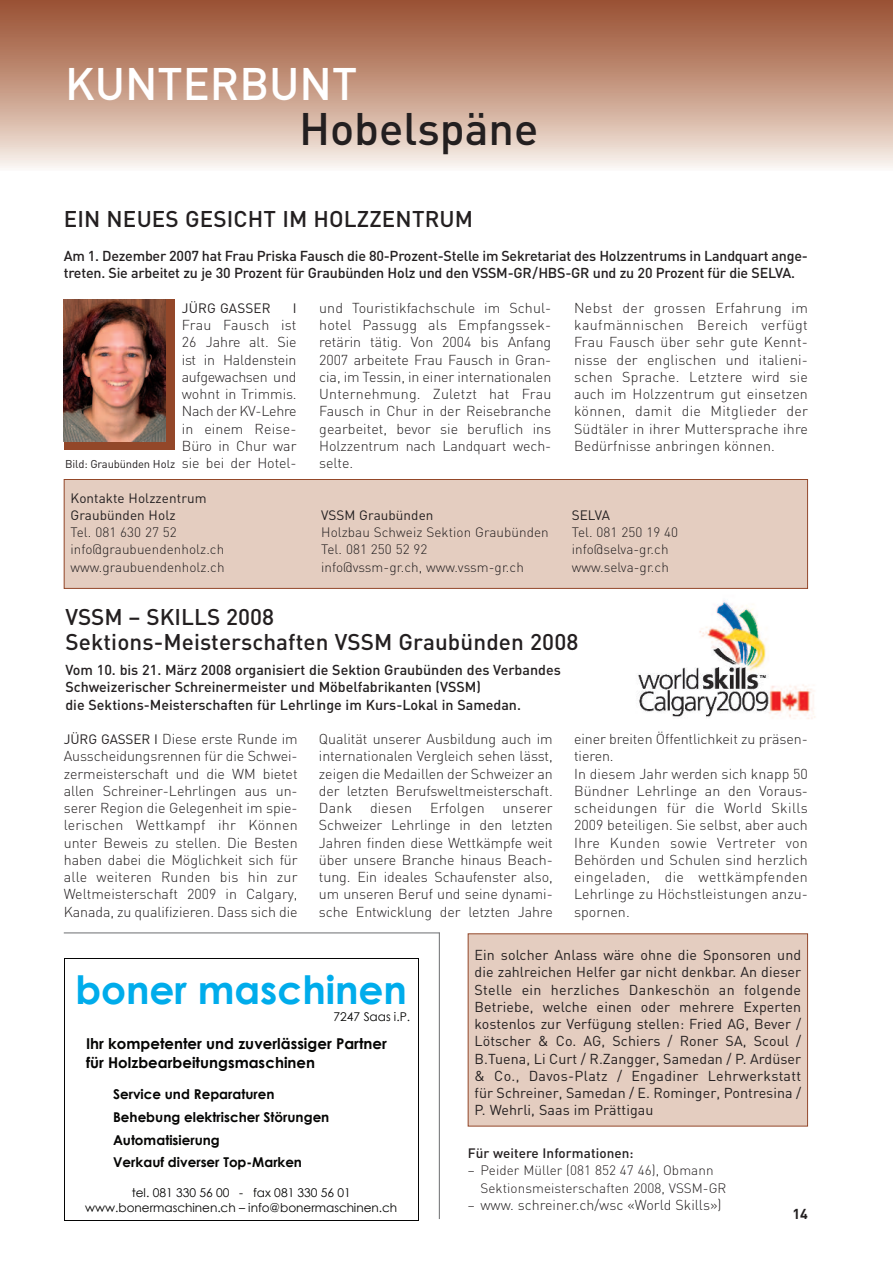
<style>
.page{position:relative;width:893px;height:1263px;background:#fff}
.page>*{position:absolute;margin:0;border:0;box-sizing:border-box;transform-origin:0 0}
.t1{font:500 45px "DIN";color:#fff}
.t2{font:500 45px "DIN";color:#231f20}
.t3{font:700 39.15px "Century Gothic";color:#00aceb}
.t4{font:500 22.5px/25.5px "DIN";letter-spacing:.005em;color:#231f20}
.t5{font:700 15px/18.5px "Century Gothic";color:#050504}
.t6{font:300 14.25px/17.2px "DIN";color:#231f20;text-align:justify}
.t7{font:14.25px/17.2px "DIN";letter-spacing:.005em;color:#231f20;text-align:justify}
.t8{font:500 14.25px/17.2px "DIN";letter-spacing:-.015em;color:#231f20}
.t9{font:700 14.25px "DIN";color:#231f20}
.t10{font:300 13.5px/17.2px "DIN";letter-spacing:.005em;color:#231f20}
.t11{font:700 13.5px/22.6px "Century Gothic";color:#050504}
.t12{font:13.5px/17.2px "DIN";letter-spacing:.005em;color:#231f20}
.t13{font:500 13.5px "DIN";letter-spacing:.005em;color:#231f20}
.t14{font:12.15px/14.7px "Century Gothic";color:#050504;text-align:center}
.t15{font:11.25px "DIN";letter-spacing:-.015em;color:#231f20}
.s1{font-weight:400;font-size:13.5px}
.s2{font-size:13.5px}
</style>
<div class="page">
<img style="left:637px;top:600px;width:178px;height:119px">
<div style="left:64px;top:299px;width:110px;height:151px;background:#934729"></div>
<div style="left:0;top:0;width:893px;height:170px;background:linear-gradient(to bottom,#964928,#f7ede5)"></div>
<img style="left:64px;top:299px;width:102px;height:142px">
<div style="left:468px;top:934px;width:339px;height:192px;background:#e4cdc0"></div>
<div style="left:468px;top:933px;width:340px;height:193px;border:1px solid #934729"></div>
<div style="left:65px;top:480px;width:742px;height:108px;background:#e4cdc0"></div>
<div style="left:64px;top:479px;width:744px;height:110px;border:1px solid #934729"></div>
<hr style="left:64px;top:958px;width:354px;height:1px;background:#050504">
<hr style="left:64px;top:959px;width:1px;height:49px;background:#050504">
<hr style="left:418px;top:959px;width:1px;height:49px;background:#050504">
<hr style="left:64px;top:1220px;width:354px;height:1px;background:#050504">
<svg style="left:64px;top:1008px;width:1px;height:212px"></svg>
<svg style="left:418px;top:1008px;width:1px;height:213px"></svg>
<hr style="left:64px;top:932px;width:376px;height:1px;background:#6c6d70">
<hr style="left:439px;top:932px;width:1px;height:287px;background:#6c6d70">
<h1 class="t1" style="left:65px;top:58px;width:294px">KUNTERBUNT</h1>
<h1 class="t2" style="left:299px;top:103px;width:241px">Hobelspäne</h1>
<h3 class="t4" style="left:64px;top:206px;width:411px">EIN NEUES GESICHT IM HOLZZENTRUM</h3>
<p class="t8" style="left:64px;top:247px;width:746px">Am 1. Dezember 2007 hat Frau Priska Fausch die 80-Prozent-Stelle im Sekretariat des Holzzentrums in Landquart ange&shy;treten. Sie arbeitet zu je 30 Prozent für Graubünden Holz und den VSSM-GR/HBS-GR und zu 20 Prozent für die SELVA.</p>
<p class="t12" style="left:182px;top:299px;width:90px">JÜRG GASSER</p>
<p class="t12" style="left:293px;top:299px;width:5px">I</p>
<p class="t6" style="left:182px;top:316px;width:116px">Frau Fausch ist 26 Jahre alt. Sie ist in Haldenstein aufgewachsen und wohnt in Trimmis.<br>Nach der KV-Lehre in einem Reise-Büro in Chur war sie bei der Hotel-</p>
<p class="t15" style="left:65px;top:457px;width:112px">Bild: Graubünden Holz</p>
<p class="t12" style="left:71px;top:489px;width:138px">Kontakte Holzzentrum<br>Graubünden Holz</p>
<p class="t10" style="left:71px;top:524px;width:156px">Tel. 081 630 27 52 info@graubuendenholz.ch www.graubuendenholz.ch</p>
<p class="t6" style="left:319px;top:299px;width:234px">und Touristikfachschule im Schul&shy;hotel Passugg als Empfangssek&shy;retärin tätig. Von 2004 bis Anfang 2007 arbeitete Frau Fausch in Gran&shy;cia, im Tessin, in einer internationalen Unternehmung. Zuletzt hat Frau Fausch in Chur in der Reisebranche gearbeitet, bevor sie beruflich ins Holzzentrum nach Landquart wech&shy;selte.</p>
<p class="t6" style="left:574px;top:299px;width:235px">Nebst der grossen Erfahrung im kaufmännischen Bereich verfügt Frau Fausch über sehr gute Kennt&shy;nisse der englischen und italieni&shy;schen Sprache. Letztere wird sie auch im Holzzentrum gut einsetzen können, damit die Mitglieder der Südtäler in ihrer Muttersprache ihre Bedürfnisse anbringen können.</p>
<p class="t12" style="left:321px;top:506px;width:114px">VSSM Graubünden</p>
<p class="t10" style="left:321px;top:524px;width:229px">Holzbau Schweiz Sektion Graubünden<br>Tel. 081 250 52 92<br>info@vssm-gr.ch, www.vssm-gr.ch</p>
<p class="t12" style="left:572px;top:506px;width:40px">SELVA</p>
<p class="t10" style="left:572px;top:524px;width:108px">Tel. 081 250 19 40 info@selva-gr.ch www.selva-gr.ch</p>
<h3 class="t4" style="left:65px;top:604px;width:514px">VSSM – SKILLS 2008<br>Sektions-Meisterschaften VSSM Graubünden 2008</h3>
<p class="t8" style="left:65px;top:661px;width:497px">Vom 10. bis 21. März 2008 organisiert die Sektion Graubünden des Verbandes<br>Schweizerischer Schreinermeister und Möbelfabrikanten (VSSM)<br>die Sektions-Meisterschaften für Lehrlinge im Kurs-Lokal in Samedan.</p>
<p class="t6" style="left:64px;top:730px;width:235px"><span class="s1">JÜRG GASSER I</span> Diese erste Runde im Ausscheidungsrennen für die Schwei&shy;zermeisterschaft und die WM bietet allen Schreiner-Lehrlingen aus un&shy;serer Region die Gelegenheit im spie&shy;lerischen Wettkampf ihr Können unter Beweis zu stellen. Die Besten haben dabei die Möglichkeit sich für alle weiteren Runden bis hin zur Weltmeisterschaft 2009 in Calgary, Kanada, zu qualifizieren. Dass sich die</p>
<p class="t6" style="left:319px;top:730px;width:235px">Qualität unserer Ausbildung auch im internationalen Vergleich sehen lässt, zeigen die Medaillen der Schweizer an der letzten Berufsweltmeisterschaft.<br>Dank</p>
<p class="t6" style="left:370px;top:799px;width:44px">diesen</p>
<p class="t6" style="left:430px;top:799px;width:56px">Erfolgen</p>
<p class="t6" style="left:319px;top:799px;width:235px;text-indent:184px">unserer Schweizer Lehrlinge in den letzten Jahren finden diese Wettkämpfe weit über unsere Branche hinaus Beach&shy;tung. Ein ideales Schaufenster also, um unseren Beruf und seine dynami&shy;sche Entwicklung der letzten Jahre</p>
<p class="t6" style="left:574px;top:730px;width:235px;text-align:left">einer breiten Öffentlichkeit zu präsen&shy;tieren.<br>In diesem Jahr werden sich knapp 50<br>Bündner Lehrlinge an den Voraus&shy;scheidungen für die World Skills<br>2009 beteiligen. Sie selbst, aber auch<br>Ihre Kunden sowie Vertreter von<br>Behörden und Schulen sind herzlich eingeladen, die wettkämpfenden<br>Lehrlinge zu Höchstleistungen anzu&shy;spornen.</p>
<h2 class="t3" style="left:75px;top:965px;width:333px">boner maschinen</h2>
<p class="t14" style="left:334px;top:1009px;width:78px">7247 Saas i.P.</p>
<p class="t5" style="left:86px;top:1034px;width:302px">Ihr kompetenter und zuverlässiger Partner für Holzbearbeitungsmaschinen</p>
<p class="t11" style="left:113px;top:1083px;width:218px">Service und Reparaturen<br>Behebung elektrischer Störungen<br>Automatisierung<br>Verkauf diverser Top-Marken</p>
<p class="t14" style="left:85px;top:1185px;width:314px">tel. 081 330 56 00 - fax 081 330 56 01 www.bonermaschinen.ch – info@bonermaschinen.ch</p>
<p class="t7" style="left:474px;top:947px;width:328px">Ein solcher Anlass wäre ohne die Sponsoren und die zahlreichen Helfer gar nicht denkbar. An dieser Stelle ein herzliches Dankeschön an folgende Betriebe, welche einen oder mehrere Experten kostenlos zur Verfügung stellen: Fried AG, Bever / Lötscher &amp; Co. AG, Schiers / Roner SA, Scoul / B.Tuena, Li Curt / R.Zangger, Samedan / P. Ardüser &amp; Co., Davos-Platz / Engadiner Lehrwerkstatt für Schreiner, Samedan / E. Rominger, Pontresina / P. Wehrli, Saas im Prättigau</p>
<p class="t13" style="left:468px;top:1145px;width:167px">Für weitere Informationen:</p>
<p class="t10" style="left:480px;top:1162px;width:247px;text-indent:-13px">– Peider Müller (081 852 47 46), Obmann<br>Sektionsmeisterschaften 2008, VSSM-GR</p>
<p class="t6" style="left:468px;top:1196px;width:255px"><span class="s2">–</span> www. schreiner.ch/wsc «World Skills»)</p>
<p class="t9" style="left:792px;top:1206px;width:17px">14</p>
</div>
